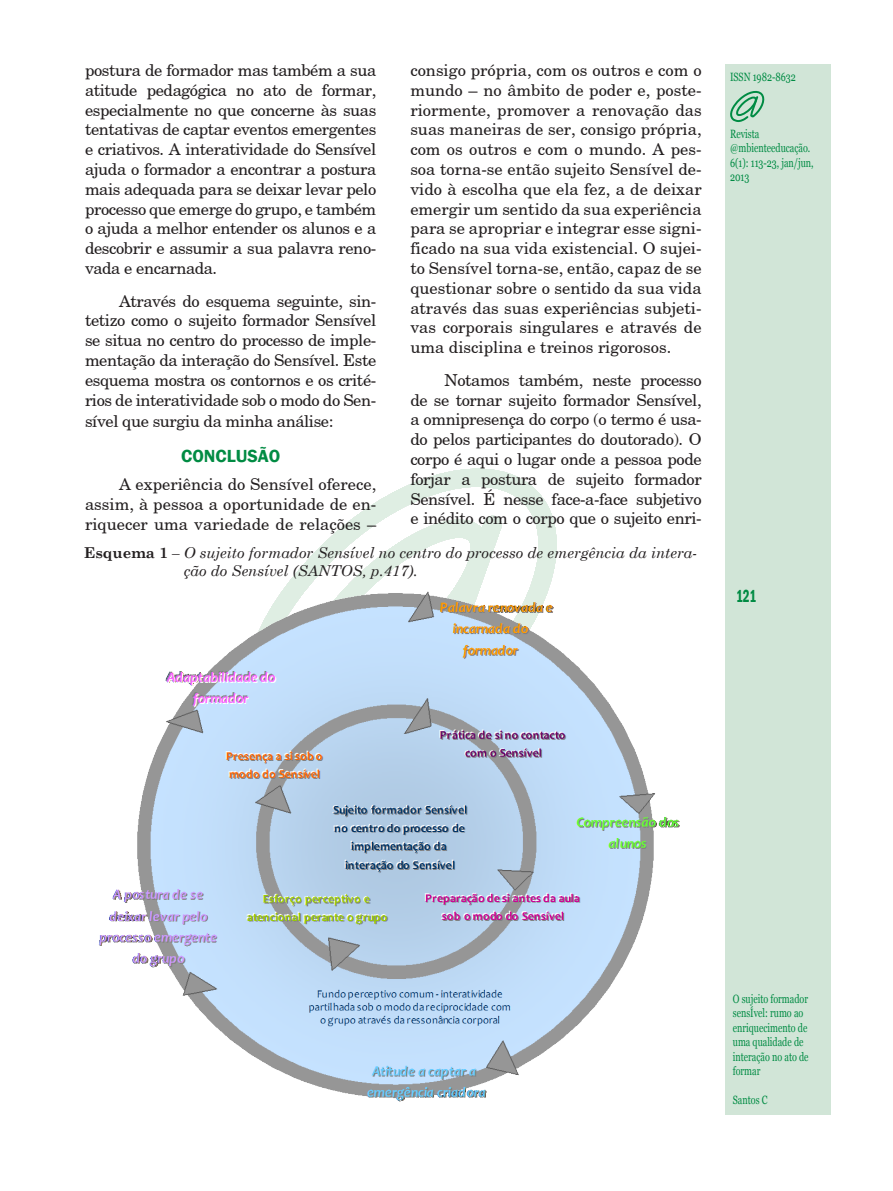
<style>
.page{position:relative;width:893px;height:1191px;background:#fff}
.page>*{position:absolute;margin:0;border:0;box-sizing:border-box;transform-origin:0 0}
.titulo_02{font:600 18px "Franklin Gothic";color:#008b43}
.t1{font:600 condensed 18px "Franklin Gothic";color:#008b43;scale:.75 1}
.texto_miolo_01{font:16.5px/19.8px "New Century Schoolbook";letter-spacing:-.025em;color:#231f20;text-align:justify}
.legenda{font:italic 15px/18px "Century Schoolbook";color:#231f20}
.t2{font:12px/14.4px "Georgia";color:#008b43;scale:.75 1}
.s1{font-weight:700;font-style:normal}
</style>
<div class="page">
<div style="left:725px;top:64px;width:105px;height:1050px;background:#d1e5d7"></div>
<svg style="left:283px;top:468px;width:274px;height:121px"></svg>
<svg style="left:730px;top:91px;width:35px;height:31px"></svg>
<img style="left:99px;top:589px;width:581px;height:513px">
<p class="texto_miolo_01" style="left:85px;top:60px;width:293px">postura de formador mas também a sua atitude pedagógica no ato de formar, especialmente no que concerne às suas tentativas de captar eventos emergentes e criativos. A interatividade do Sensível ajuda o formador a encontrar a postura mais adequada para se deixar levar pelo processo que emerge do grupo, e também o ajuda a melhor entender os alunos e a descobrir e assumir a sua palavra reno&shy;vada e encarnada.</p>
<p class="texto_miolo_01" style="left:85px;top:290px;width:293px;text-indent:34px">Através do esquema seguinte, sin&shy;tetizo como o sujeito formador Sensível se situa no centro do processo de imple&shy;mentação da interação do Sensível. Este esquema mostra os contornos e os crité&shy;rios de interatividade sob o modo do Sen-</p>
<p class="texto_miolo_01" style="left:85px;top:411px;width:250px">sível que surgiu da minha análise:</p>
<p class="titulo_02" style="left:181px;top:444px;width:101px">CONCLUSÃO</p>
<p class="texto_miolo_01" style="left:85px;top:474px;width:293px;text-indent:34px">A experiência do Sensível oferece, assim, à pessoa a oportunidade de en&shy;riquecer uma variedade de relações –</p>
<p class="texto_miolo_01" style="left:410px;top:60px;width:293px">consigo própria, com os outros e com o mundo – no âmbito de poder e, poste&shy;riormente, promover a renovação das suas maneiras de ser, consigo própria, com os outros e com o mundo. A pes&shy;soa torna-se então sujeito Sensível de&shy;vido à escolha que ela fez, a de deixar emergir um sentido da sua experiência para se apropriar e integrar esse signi&shy;ficado na sua vida existencial. O sujei&shy;to Sensível torna-se, então, capaz de se questionar sobre o sentido da sua vida através das suas experiências subjeti&shy;vas corporais singulares e através de uma disciplina e treinos rigorosos.</p>
<p class="texto_miolo_01" style="left:410px;top:369px;width:293px;text-indent:34px">Notamos também, neste processo de se tornar sujeito formador Sensível, a omnipresença do corpo (o termo é usa&shy;do pelos participantes do doutorado). O corpo é aqui o lugar onde a pessoa pode forjar a postura de sujeito formador Sensível. É nesse face-a-face subjetivo e inédito com o corpo que o sujeito enri-</p>
<p class="legenda" style="left:184px;top:542px;width:515px;text-indent:-100px"><span class="s1">Esquema 1</span> – O sujeito formador Sensível no centro do processo de emergência da intera&shy;ção do Sensível (SANTOS, p.417).</p>
<p class="t2" style="left:730px;top:69px;width:89px">ISSN 1982-8632</p>
<p class="t2" style="left:730px;top:127px;width:113px">Revista @mbienteeducação.<br>6(1): 113-23, jan/jun,<br>2013</p>
<p class="t1" style="left:736px;top:583px;width:29px">121</p>
<p class="t2" style="left:733px;top:992px;width:103px">O sujeito formador sensÍvel: rumo ao enriquecimento de uma qualidade de interação no ato de formar</p>
<p class="t2" style="left:733px;top:1092px;width:48px">Santos C</p>
</div>
